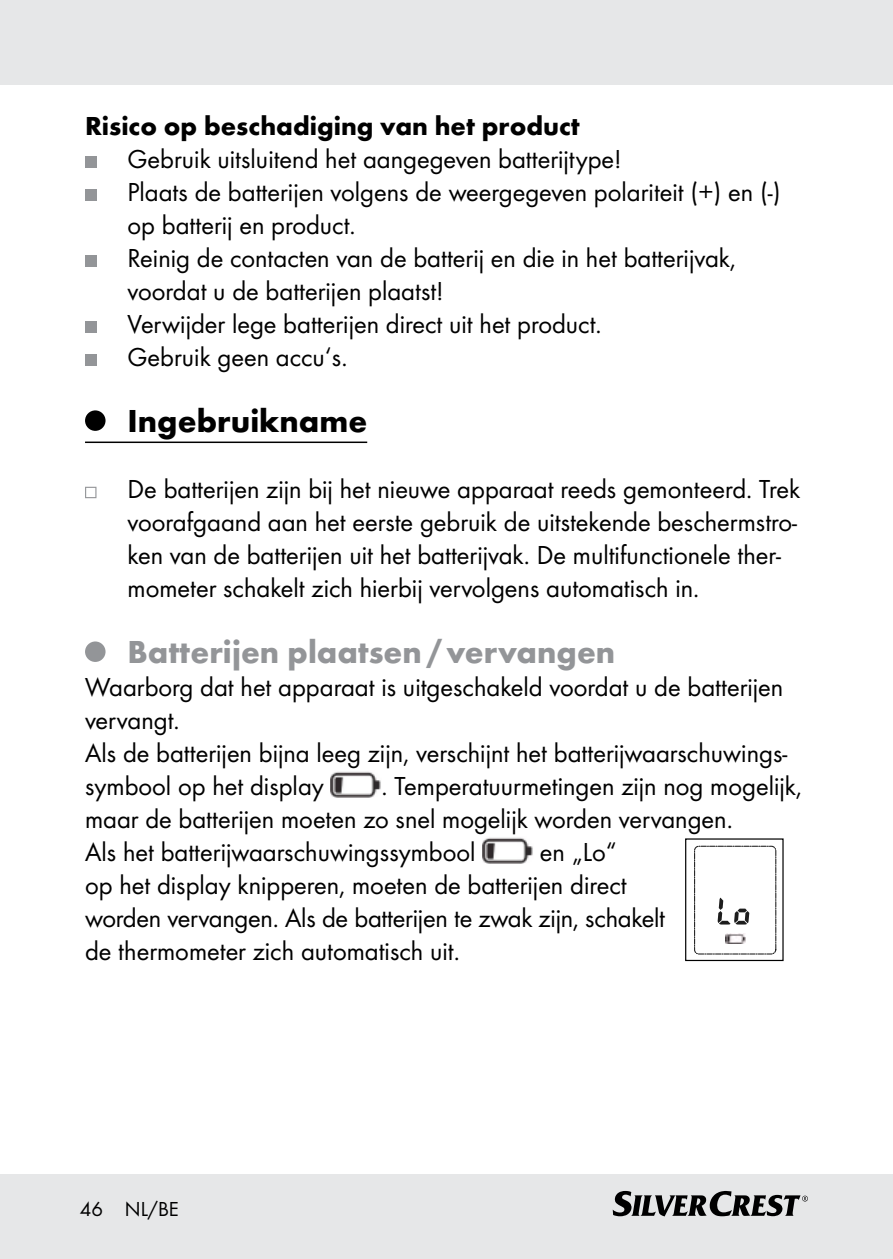
<style>
.page{position:relative;width:893px;height:1259px;background:#fff}
.page>*{position:absolute;margin:0;border:0;box-sizing:border-box;transform-origin:0 0}
.t1{font:700 33px "Futura";color:#939598}
.t2{font:700 33px "Futura";color:#000}
.t3{font:27px/33px "Futura Boo";color:#000}
.t4{font:700 27px "Futura";color:#000}
.t5{font:21px "Futura Boo";color:#000}
</style>
<div class="page">
<div style="left:0;top:1174px;width:893px;height:85px;background:#e6e7e8"></div>
<svg style="left:613px;top:1191px;width:195px;height:25px"></svg>
<div style="left:0;top:0;width:893px;height:85px;background:#e6e7e8"></div>
<hr style="left:85px;top:441px;width:282px;height:2px;background:#000">
<div style="left:85px;top:157px;width:11px;height:11px;background:#939598"></div>
<div style="left:85px;top:190px;width:11px;height:11px;background:#939598"></div>
<div style="left:85px;top:256px;width:11px;height:11px;background:#939598"></div>
<div style="left:85px;top:322px;width:11px;height:11px;background:#939598"></div>
<div style="left:85px;top:355px;width:11px;height:11px;background:#939598"></div>
<div style="left:85px;top:410px;width:21px;height:21px;background:#000;border-radius:50%"></div>
<svg style="left:85px;top:487px;width:11px;height:11px"></svg>
<div style="left:85px;top:641px;width:21px;height:21px;background:#939598;border-radius:50%"></div>
<img style="left:331px;top:771px;width:50px;height:26px">
<img style="left:482px;top:837px;width:51px;height:26px">
<div style="left:694px;top:845px;width:82px;height:109px;border:1px dashed #1d1d1d;border-radius:4px"></div>
<svg style="left:718px;top:897px;width:31px;height:27px"></svg>
<img style="left:725px;top:933px;width:20px;height:11px">
<div style="left:685px;top:838px;width:99px;height:123px;border:1px solid #000"></div>
<p class="t4" style="left:85px;top:109px;width:496px">Risico op beschadiging van het product</p>
<p class="t3" style="left:128px;top:142px;width:655px">Gebruik uitsluitend het aangegeven batterijtype!<br>Plaats de batterijen volgens de weergegeven polariteit (+) en (-) op batterij en product.<br>Reinig de contacten van de batterij en die in het batterijvak, voordat u de batterijen plaatst!<br>Verwijder lege batterijen direct uit het product.<br>Gebruik geen accu‘s.</p>
<p class="t2" style="left:106px;top:401px;width:263px">I ngebruikname</p>
<p class="t3" style="left:128px;top:472px;width:674px">De batterijen zijn bij het nieuwe apparaat reeds gemonteerd. Trek voorafgaand aan het eerste gebruik de uitstekende beschermstro&shy;ken van de batterijen uit het batterijvak. De multifunctionele ther&shy;mometer schakelt zich hierbij vervolgens automatisch in.</p>
<p class="t1" style="left:128px;top:632px;width:489px">Batterijen plaatsen/vervangen</p>
<p class="t3" style="left:85px;top:670px;width:704px">Waarborg dat het apparaat is uitgeschakeld voordat u de batterijen vervangt.<br>Als de batterijen bijna leeg zijn, verschijnt het batterijwaarschuwings&shy;symbool op het display</p>
<p class="t3" style="left:85px;top:769px;width:718px;text-indent:296px">. Temperatuurmetingen zijn nog mogelijk, maar de batterijen moeten zo snel mogelijk worden vervangen.<br>Als het batterijwaarschuwingssymbool</p>
<p class="t3" style="left:85px;top:835px;width:581px;text-indent:455px">en „Lo“<br>op het display knipperen, moeten de batterijen direct worden vervangen. Als de batterijen te zwak zijn, schakelt de thermometer zich automatisch uit.</p>
<p class="t5" style="left:80px;top:1196px;width:100px">46 NL/BE</p>
</div>
